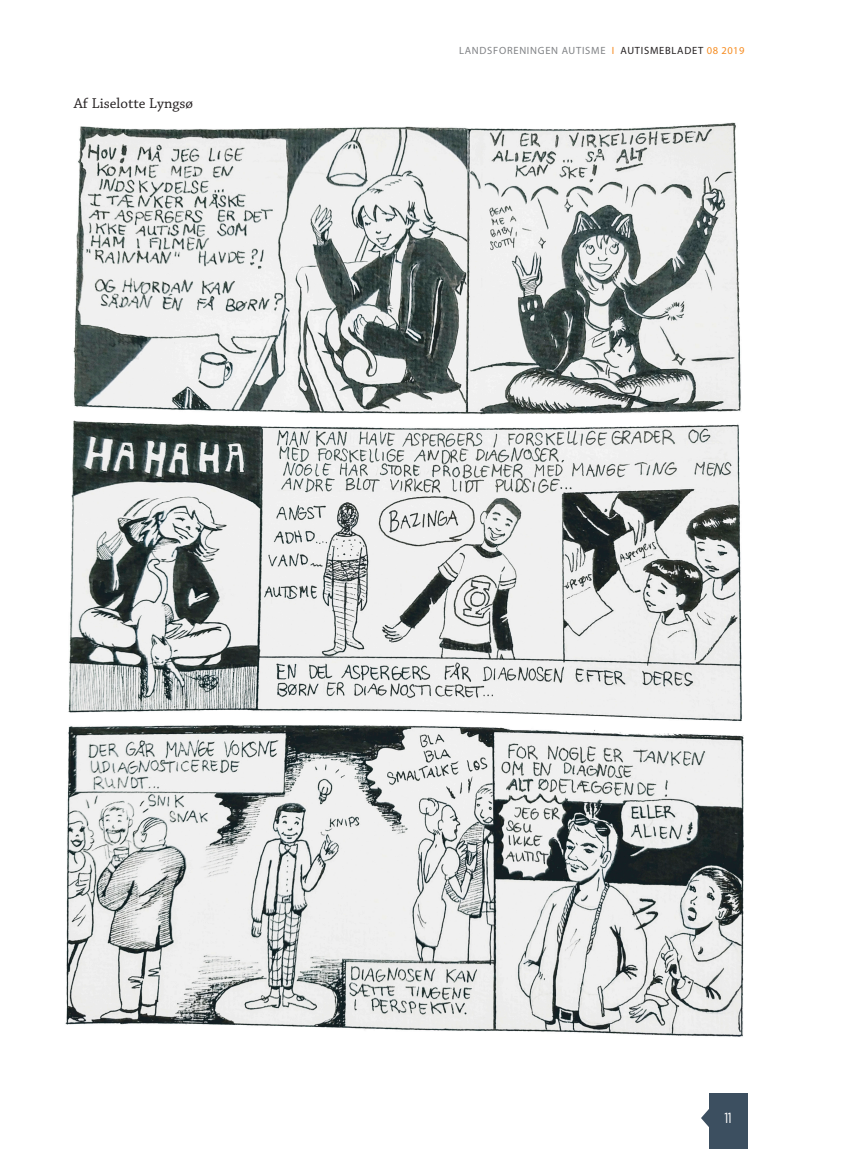
<style>
.page{position:relative;width:851px;height:1149px;background:#fff}
.page>*{position:absolute;margin:0;border:0;box-sizing:border-box;transform-origin:0 0}
.Brødtekst{font:15px "Chaparral Pro";color:#231f20}
.t1{font:14.55px "Barlow Condensed";color:#fff}
.t2{font:10.5px "Myriad Pro";letter-spacing:.07em;color:#808285}
.s1{color:#f68b1f}
.s2{color:#231f20}
</style>
<div class="page">
<svg style="left:701px;top:1110px;width:7px;height:16px"></svg>
<div style="left:708px;top:1093px;width:39px;height:55px;background:#3c4f60"></div>
<img style="left:65px;top:122px;width:678px;height:915px">
<p class="Brødtekst" style="left:74px;top:95px;width:121px">Af Liselotte Lyngsø</p>
<p class="t2" style="left:459px;top:44px;width:287px">LANDSFORENINGEN AUTISME <span class="s1">I</span> <span class="s2">AUTISMEBLADET</span> <span class="s1">08 2019</span></p>
<h2 class="t1" style="left:724px;top:1107px;width:8px">11</h2>
</div>
